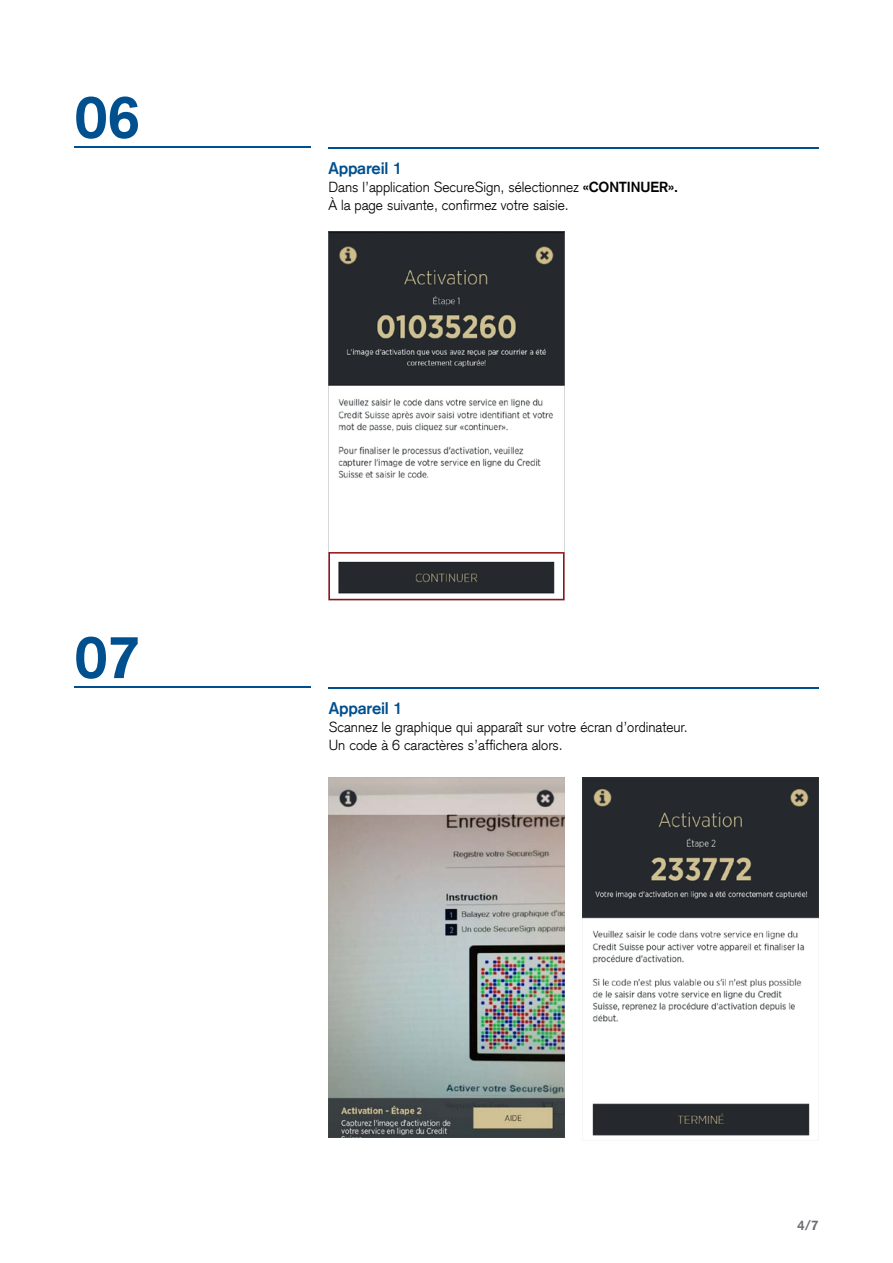
<style>
.page{position:relative;width:893px;height:1263px;background:#fff}
.page>*{position:absolute;margin:0;border:0;box-sizing:border-box;transform-origin:0 0}
.t1{font:700 60px "Credit Suisse Type";color:#00508f}
.t2{font:700 16.5px "Credit Suisse Type";letter-spacing:-.01em;color:#00508f}
.t3{font:300 14.25px/18px "Credit Suisse Type";color:#000}
.t4{font:700 13.5px "Credit Suisse Type";color:#6d6e71}
.s1{font-weight:700}
</style>
<div class="page">
<hr style="left:74px;top:147px;width:236px;height:1px;background:#00508f">
<hr style="left:328px;top:147px;width:491px;height:1px;background:#00508f">
<hr style="left:74px;top:687px;width:236px;height:1px;background:#00508f">
<hr style="left:329px;top:687px;width:490px;height:1px;background:#00508f">
<svg style="left:328px;top:231px;width:237px;height:369px"></svg>
<img style="left:329px;top:777px;width:236px;height:360px">
<svg style="left:328px;top:552px;width:236px;height:48px"></svg>
<svg style="left:583px;top:777px;width:236px;height:364px"></svg>
<h1 class="t1" style="left:74px;top:81px;width:68px">06</h1>
<h1 class="t1" style="left:74px;top:621px;width:68px">07</h1>
<p class="t2" style="left:328px;top:158px;width:75px">Appareil 1</p>
<p class="t3" style="left:328px;top:178px;width:351px">Dans l’application SecureSign, sélectionnez <span class="s1">«CONTINUER».<br></span>À la page suivante, confirmez votre saisie.</p>
<p class="t2" style="left:329px;top:698px;width:75px">Appareil 1</p>
<p class="t3" style="left:329px;top:718px;width:360px">Scannez le graphique qui apparaît sur votre écran d’ordinateur.<br>Un code à 6 caractères s’affichera alors.</p>
<p class="t4" style="left:797px;top:1217px;width:23px">4/7</p>
</div>
